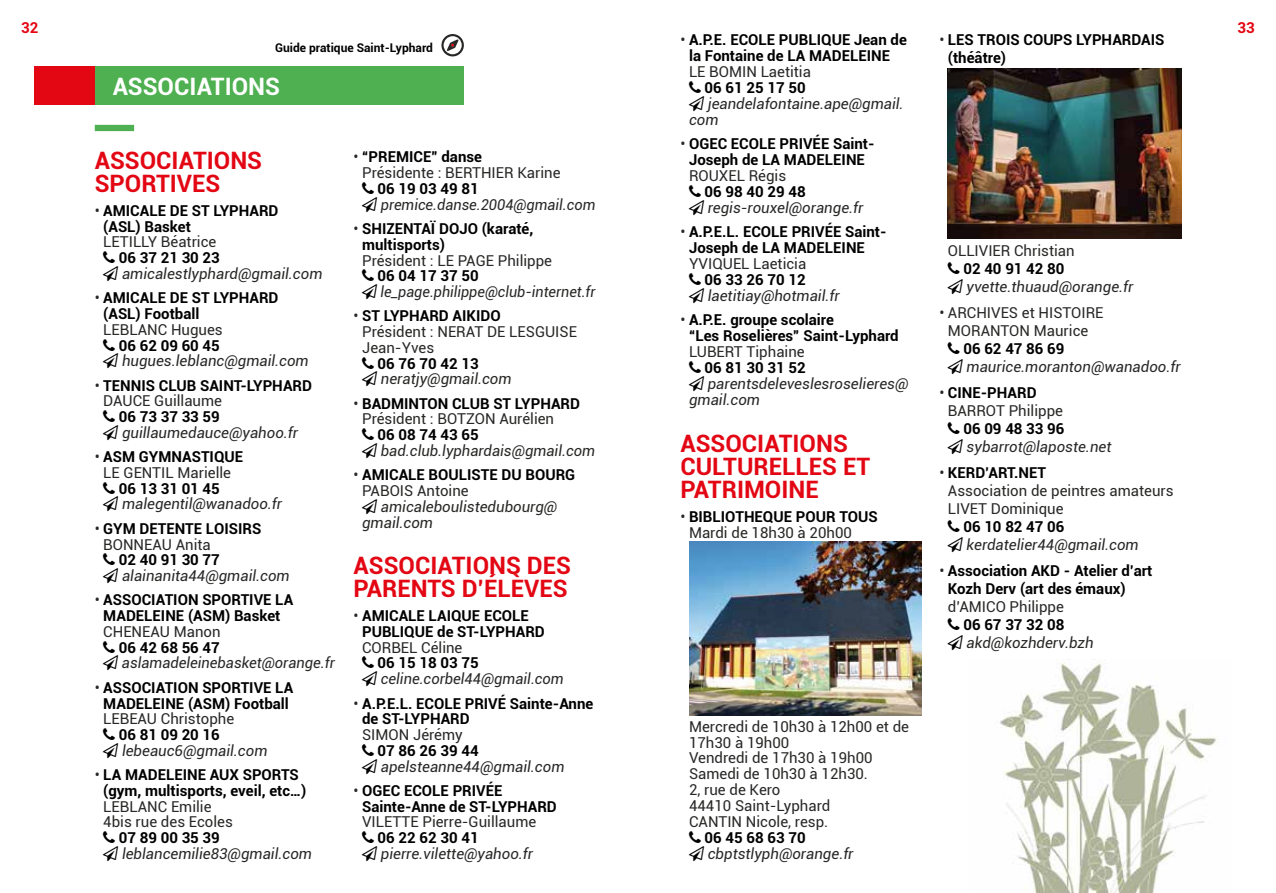
<style>
.page{position:relative;width:1276px;height:893px;background:#fff}
.page>*{position:absolute;margin:0;border:0;box-sizing:border-box;transform-origin:0 0}
.t1{font:700 24px/22.5px "Roboto";color:#e30613}
.t2{font:700 24px "Roboto";color:#fff}
.t3{font:700 15px/15.8px "Roboto";color:#000}
.t4{font:15px/15.8px "Roboto";color:#282827}
.t5{font:italic 15px/15.9px "Roboto";color:#282827}
.t6{font:italic 15px "Roboto";color:#282827;scale:.96 1}
.t7{font:700 15px "Roboto";color:#e30613}
.t8{font:700 12px "Roboto";color:#000}
.s1{font-weight:400;color:#282827}
.s2{font-weight:700;color:#000}
</style>
<div class="page">
<img style="left:1000px;top:659px;width:219px;height:234px">
<div style="left:95px;top:125px;width:39px;height:6px;background:#4eb051"></div>
<div style="left:34px;top:67px;width:430px;height:38px;background:#4eb051"></div>
<div style="left:34px;top:67px;width:61px;height:38px;background:#e30613"></div>
<svg style="left:441px;top:34px;width:23px;height:22px"></svg>
<img style="left:689px;top:541px;width:232px;height:175px">
<img style="left:948px;top:68px;width:233px;height:170px">
<p class="t7" style="left:21px;top:17px;width:19px">32</p>
<p class="t7" style="left:1237px;top:17px;width:19px">33</p>
<p class="t3" style="left:680px;top:31px;width:228px;text-align:center"><span class="s1">•</span> A.P.E. ECOLE PUBLIQUE Jean de la Fontaine de LA MADELEINE</p>
<p class="t4" style="left:689px;top:63px;width:123px">LE BOMIN Laetitia</p>
<p class="t3" style="left:704px;top:79px;width:103px">06 61 25 17 50</p>
<p class="t5" style="left:689px;top:95px;width:216px;text-indent:19px">jeandelafontaine.ape@gmail. com</p>
<p class="t3" style="left:680px;top:135px;width:196px;text-align:center"><span class="s1">•</span> OGEC ECOLE PRIVÉE Saint-<br>Joseph de LA MADELEINE</p>
<p class="t4" style="left:689px;top:167px;width:99px">ROUXEL Régis</p>
<p class="t3" style="left:704px;top:183px;width:103px">06 98 40 29 48</p>
<p class="t5" style="left:708px;top:199px;width:157px">regis-rouxel@orange.fr</p>
<p class="t3" style="left:689px;top:223px;width:199px;text-indent:-9px"><span class="s1">•</span> A.P.E.L. ECOLE PRIVÉE Saint-<br>Joseph de LA MADELEINE</p>
<p class="t4" style="left:689px;top:255px;width:119px">YVIQUEL Laeticia</p>
<p class="t3" style="left:704px;top:271px;width:103px">06 33 26 70 12</p>
<p class="t5" style="left:708px;top:287px;width:133px">laetitiay@hotmail.fr</p>
<p class="t3" style="left:689px;top:312px;width:211px;text-indent:-9px"><span class="s1">•</span> A.P.E. groupe scolaire<br>“Les Roselières” Saint-Lyphard</p>
<p class="t4" style="left:689px;top:343px;width:117px">LUBERT Tiphaine</p>
<p class="t3" style="left:704px;top:359px;width:103px">06 81 30 31 52</p>
<p class="t5" style="left:689px;top:375px;width:221px;text-indent:19px">parentsdeleveslesroselieres@ gmail.com</p>
<h1 class="t1" style="left:680px;top:431px;width:191px">ASSOCIATIONS<br>CULTURELLES ET<br>PATRIMOINE</h1>
<p class="t3" style="left:689px;top:508px;width:190px;text-indent:-9px"><span class="s1">•</span> BIBLIOTHEQUE POUR TOUS<br><span class="s1">Mardi de 18h30 à 20h00</span></p>
<p class="t3" style="left:948px;top:30px;width:218px;line-height:17.9px;text-indent:-9px"><span class="s1">•</span> LES TROIS COUPS LYPHARDAIS (théâtre)</p>
<p class="t8" style="left:275px;top:39px;width:159px">Guide pratique Saint-Lyphard</p>
<h1 class="t2" style="left:113px;top:69px;width:169px">ASSOCIATIONS</h1>
<p class="t4" style="left:362px;top:149px;width:200px;text-indent:-9px">• <span class="s2">“PREMICE” danse<br></span>Présidente : BERTHIER Karine</p>
<p class="t3" style="left:378px;top:180px;width:103px">06 19 03 49 81</p>
<p class="t5" style="left:381px;top:196px;width:216px">premice.danse.2004@gmail.com</p>
<p class="t3" style="left:362px;top:220px;width:173px;text-indent:-9px"><span class="s1">•</span> SHIZENTAÏ DOJO (karaté, multisports)</p>
<p class="t4" style="left:362px;top:252px;width:191px">Président : LE PAGE Philippe</p>
<p class="t3" style="left:378px;top:267px;width:103px">06 04 17 37 50</p>
<p class="t6" style="left:380px;top:281px;width:225px">le_page.philippe@club-internet.fr</p>
<p class="t4" style="left:362px;top:308px;width:216px;text-indent:-9px">• <span class="s2">ST LYPHARD AIKIDO<br></span>Président : NERAT DE LESGUISE<br>Jean-Yves</p>
<p class="t3" style="left:378px;top:355px;width:103px">06 76 70 42 13</p>
<p class="t5" style="left:381px;top:371px;width:132px">neratjy@gmail.com</p>
<p class="t4" style="left:362px;top:395px;width:219px;text-indent:-9px">• <span class="s2">BADMINTON CLUB ST LYPHARD<br></span>Président : BOTZON Aurélien</p>
<p class="t3" style="left:378px;top:426px;width:103px">06 08 74 43 65</p>
<p class="t5" style="left:381px;top:442px;width:216px">bad.club.lyphardais@gmail.com</p>
<p class="t3" style="left:362px;top:466px;width:215px;text-indent:-9px"><span class="s1">•</span> AMICALE BOULISTE DU BOURG<br><span class="s1">PABOIS Antoine</span></p>
<p class="t5" style="left:362px;top:498px;width:197px;text-indent:19px">amicaleboulistedubourg@ gmail.com</p>
<h1 class="t1" style="left:354px;top:554px;width:219px">ASSOCIATIONS DES<br>PARENTS D’ÉLÈVES</h1>
<p class="t3" style="left:362px;top:607px;width:184px;text-indent:-9px"><span class="s1">•</span> AMICALE LAIQUE ECOLE<br>PUBLIQUE de ST-LYPHARD</p>
<p class="t4" style="left:362px;top:639px;width:102px">CORBEL Céline</p>
<p class="t3" style="left:378px;top:655px;width:103px">06 15 18 03 75</p>
<p class="t5" style="left:381px;top:670px;width:184px">celine.corbel44@gmail.com</p>
<p class="t3" style="left:362px;top:695px;width:233px;text-indent:-9px"><span class="s1">•</span> A.P.E.L. ECOLE PRIVÉ Sainte-Anne de ST-LYPHARD</p>
<p class="t4" style="left:362px;top:726px;width:102px">SIMON Jérémy</p>
<p class="t3" style="left:378px;top:742px;width:103px">07 86 26 39 44</p>
<p class="t5" style="left:381px;top:758px;width:185px">apelsteanne44@gmail.com</p>
<p class="t3" style="left:362px;top:782px;width:196px;text-indent:-9px"><span class="s1">•</span> OGEC ECOLE PRIVÉE<br>Sainte-Anne de ST-LYPHARD</p>
<p class="t4" style="left:362px;top:814px;width:176px">VILETTE Pierre-Guillaume</p>
<p class="t3" style="left:378px;top:829px;width:103px">06 22 62 30 41</p>
<p class="t5" style="left:381px;top:845px;width:154px">pierre.vilette@yahoo.fr</p>
<h1 class="t1" style="left:95px;top:148px;width:169px">ASSOCIATIONS<br>SPORTIVES</h1>
<p class="t3" style="left:103px;top:202px;width:177px;text-indent:-9px"><span class="s1">•</span> AMICALE DE ST LYPHARD (ASL) Basket</p>
<p class="t4" style="left:103px;top:234px;width:115px">LETILLY Béatrice</p>
<p class="t3" style="left:119px;top:249px;width:103px">06 37 21 30 23</p>
<p class="t5" style="left:122px;top:265px;width:202px">amicalestlyphard@gmail.com</p>
<p class="t3" style="left:103px;top:289px;width:177px;text-indent:-9px"><span class="s1">•</span> AMICALE DE ST LYPHARD (ASL) Football</p>
<p class="t4" style="left:103px;top:321px;width:121px">LEBLANC Hugues</p>
<p class="t3" style="left:119px;top:337px;width:103px">06 62 09 60 45</p>
<p class="t5" style="left:122px;top:352px;width:188px">hugues.leblanc@gmail.com</p>
<p class="t3" style="left:103px;top:377px;width:210px;text-indent:-9px"><span class="s1">•</span> TENNIS CLUB SAINT-LYPHARD<br><span class="s1">DAUCE Guillaume</span></p>
<p class="t3" style="left:119px;top:408px;width:103px">06 73 37 33 59</p>
<p class="t5" style="left:122px;top:424px;width:177px">guillaumedauce@yahoo.fr</p>
<p class="t4" style="left:95px;top:448px;width:150px;text-align:center">• <span class="s2">ASM GYMNASTIQUE<br></span>LE GENTIL Marielle</p>
<p class="t3" style="left:119px;top:480px;width:103px">06 13 31 01 45</p>
<p class="t5" style="left:122px;top:496px;width:162px">malegentil@wanadoo.fr</p>
<p class="t3" style="left:103px;top:520px;width:159px;text-indent:-9px"><span class="s1">•</span> GYM DETENTE LOISIRS<br><span class="s1">BONNEAU Anita</span></p>
<p class="t3" style="left:119px;top:551px;width:103px">02 40 91 30 77</p>
<p class="t5" style="left:122px;top:567px;width:169px">alainanita44@gmail.com</p>
<p class="t3" style="left:95px;top:591px;width:200px;text-align:center"><span class="s1">•</span> ASSOCIATION SPORTIVE LA<br>MADELEINE (ASM) Basket</p>
<p class="t4" style="left:103px;top:623px;width:119px">CHENEAU Manon</p>
<p class="t3" style="left:119px;top:639px;width:103px">06 42 68 56 47</p>
<p class="t5" style="left:122px;top:655px;width:214px">aslamadeleinebasket@orange.fr</p>
<p class="t3" style="left:95px;top:679px;width:200px;text-align:center"><span class="s1">•</span> ASSOCIATION SPORTIVE LA<br>MADELEINE (ASM) Football</p>
<p class="t4" style="left:103px;top:710px;width:132px">LEBEAU Christophe</p>
<p class="t3" style="left:119px;top:726px;width:103px">06 81 09 20 16</p>
<p class="t5" style="left:122px;top:742px;width:147px">lebeauc6@gmail.com</p>
<p class="t3" style="left:95px;top:766px;width:213px;text-align:center"><span class="s1">•</span> LA MADELEINE AUX SPORTS (gym, multisports, eveil, etc…)</p>
<p class="t4" style="left:103px;top:798px;width:131px">LEBLANC Emilie<br>4bis rue des Ecoles</p>
<p class="t3" style="left:119px;top:829px;width:103px">07 89 00 35 39</p>
<p class="t5" style="left:122px;top:845px;width:191px">leblancemilie83@gmail.com</p>
<p class="t4" style="left:948px;top:242px;width:128px">OLLIVIER Christian</p>
<p class="t3" style="left:963px;top:260px;width:103px">02 40 91 42 80</p>
<p class="t5" style="left:966px;top:278px;width:168px">yvette.thuaud@orange.fr</p>
<p class="t4" style="left:939px;top:303px;width:166px;line-height:17.9px;text-align:center">• ARCHIVES et HISTOIRE<br>MORANTON Maurice</p>
<p class="t3" style="left:963px;top:340px;width:103px">06 62 47 86 69</p>
<p class="t5" style="left:966px;top:358px;width:215px">maurice.moranton@wanadoo.fr</p>
<p class="t4" style="left:948px;top:383px;width:117px;line-height:17.9px;text-indent:-9px">• <span class="s2">CINE-PHARD<br></span>BARROT Philippe</p>
<p class="t3" style="left:963px;top:420px;width:103px">06 09 48 33 96</p>
<p class="t5" style="left:966px;top:438px;width:146px">sybarrot@laposte.net</p>
<p class="t4" style="left:948px;top:464px;width:227px;line-height:17.9px;text-indent:-9px">• <span class="s2">KERD’ART.NET<br></span>Association de peintres amateurs<br>LIVET Dominique</p>
<p class="t3" style="left:963px;top:518px;width:103px">06 10 82 47 06</p>
<p class="t5" style="left:966px;top:536px;width:174px">kerdatelier44@gmail.com</p>
<p class="t3" style="left:948px;top:561px;width:206px;line-height:17.9px;text-indent:-9px"><span class="s1">•</span> Association AKD - Atelier d’art<br>Kozh Derv (art des émaux)</p>
<p class="t4" style="left:948px;top:598px;width:118px">d’AMICO Philippe</p>
<p class="t3" style="left:963px;top:616px;width:103px">06 67 37 32 08</p>
<p class="t5" style="left:966px;top:634px;width:128px">akd@kozhderv.bzh</p>
<p class="t4" style="left:689px;top:718px;width:221px">Mercredi de 10h30 à 12h00 et de<br>17h30 à 19h00<br>Vendredi de 17h30 à 19h00<br>Samedi de 10h30 à 12h30.<br>2, rue de Kero<br>44410 Saint-Lyphard<br>CANTIN Nicole, resp.</p>
<p class="t3" style="left:704px;top:829px;width:103px">06 45 68 63 70</p>
<p class="t5" style="left:708px;top:845px;width:147px">cbptstlyph@orange.fr</p>
</div>
